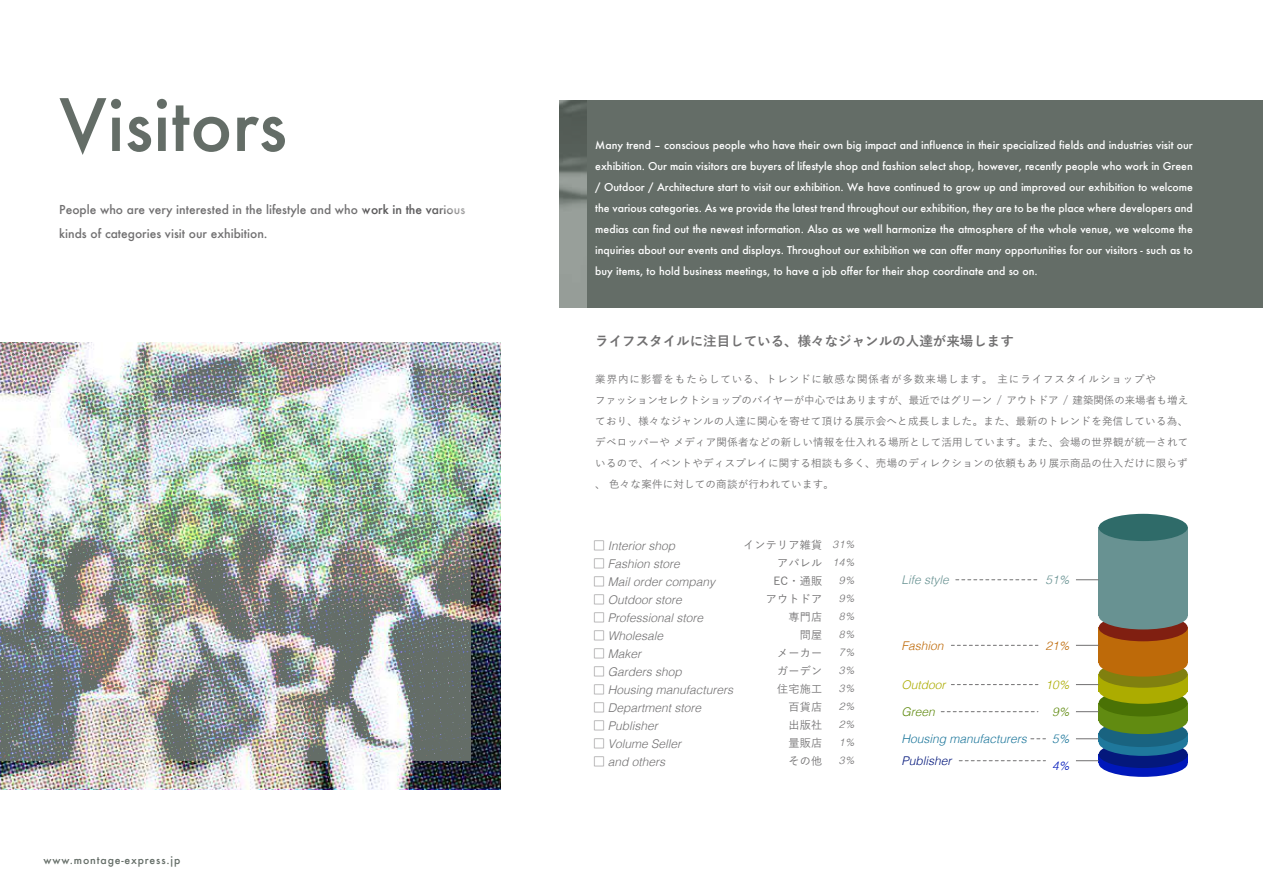
<style>
.page{position:relative;width:1263px;height:893px;background:#fff}
.page>*{position:absolute;margin:0;border:0;box-sizing:border-box;transform-origin:0 0}
.t1{font:500 70.05px "Futura";color:#646d67}
.t2{font:700 13.5px "Yu Go";color:#717071}
.t3{font:italic 300 12px "Helvetica";color:#717071}
.t4{font:500 12px/24px "Futura";color:#717071}
.t5{font:italic 300 12px "Helvetica";color:#1f789c}
.t6{font:italic 300 12px "Helvetica";color:#689292}
.t7{font:italic 300 12px "Helvetica";color:#be6a09}
.t8{font:italic 300 12px "Helvetica";color:#acac00}
.t9{font:italic 300 12px "Helvetica";color:#04187c}
.t10{font:italic 300 12px "Helvetica";color:#618b11}
.t11{font:italic 300 12px "Helvetica";color:#0018bb}
.t12{font:500 11.1px/18px "Yu Go";letter-spacing:.02em;color:#717071;text-align:right}
.t13{font:500 10.5px/21px "Futura";color:#fff;text-align:justify}
.t14{font:500 10.5px/21px "Yu Go";letter-spacing:.025em;color:#717071}
.t15{font:italic 300 10.5px/18px "Helvetica";color:#717071;text-align:center}
.t16{font:500 10.5px "Futura";letter-spacing:.08em;color:#646d67}
.s1{font-family:"Koz Go Pr 6 N";font-weight:400;font-style:normal}
</style>
<div class="page">
<div style="left:560px;top:100px;width:703px;height:208px;background:#646d67"></div>
<img style="left:0;top:342px;width:500px;height:447px">
<svg style="left:1099px;top:757px;width:89px;height:4px"></svg>
<div style="left:1099px;top:750px;width:89px;height:27px;background:#0018bb;border-radius:50%"></div>
<div style="left:1099px;top:741px;width:89px;height:27px;background:#04187c;border-radius:50%"></div>
<div style="left:1099px;top:733px;width:89px;height:9px;background:#1f789c"></div>
<div style="left:1099px;top:729px;width:89px;height:27px;background:#1f789c;border-radius:50%"></div>
<div style="left:1099px;top:720px;width:89px;height:27px;background:#196380;border-radius:50%"></div>
<div style="left:1099px;top:703px;width:89px;height:17px;background:#618b11"></div>
<div style="left:1099px;top:707px;width:89px;height:27px;background:#618b11;border-radius:50%"></div>
<div style="left:1099px;top:689px;width:89px;height:27px;background:#4a7205;border-radius:50%"></div>
<div style="left:1099px;top:677px;width:89px;height:27px;background:#acac00;border-radius:50%"></div>
<div style="left:1099px;top:674px;width:89px;height:18px;background:#acac00"></div>
<div style="left:1099px;top:660px;width:89px;height:28px;background:#80800f;border-radius:50%"></div>
<div style="left:1099px;top:628px;width:89px;height:35px;background:#be6a09"></div>
<div style="left:1099px;top:614px;width:89px;height:27px;background:#801f11;border-radius:50%"></div>
<div style="left:1099px;top:649px;width:89px;height:28px;background:#be6a09;border-radius:50%"></div>
<div style="left:1099px;top:527px;width:89px;height:89px;background:#689292"></div>
<div style="left:1099px;top:514px;width:89px;height:27px;background:#2f6b69;border-radius:50%"></div>
<div style="left:1099px;top:602px;width:89px;height:27px;background:#689292;border-radius:50%"></div>
<svg style="left:1076px;top:579px;width:23px;height:1px"></svg>
<svg style="left:1076px;top:645px;width:23px;height:1px"></svg>
<svg style="left:1076px;top:684px;width:23px;height:1px"></svg>
<svg style="left:1076px;top:711px;width:23px;height:1px"></svg>
<svg style="left:1076px;top:738px;width:23px;height:1px"></svg>
<svg style="left:1076px;top:760px;width:23px;height:1px"></svg>
<svg style="left:956px;top:579px;width:82px;height:1px"></svg>
<svg style="left:951px;top:645px;width:87px;height:1px"></svg>
<svg style="left:951px;top:684px;width:87px;height:1px"></svg>
<svg style="left:941px;top:711px;width:97px;height:1px"></svg>
<svg style="left:1031px;top:738px;width:14px;height:1px"></svg>
<svg style="left:959px;top:760px;width:86px;height:1px"></svg>
<img style="left:0;top:342px;width:471px;height:419px">
<img style="left:559px;top:100px;width:28px;height:208px">
<h1 class="t1" style="left:59px;top:77px;width:229px">Visitors</h1>
<p class="t4" style="left:59px;top:197px;width:407px">People who are very interested in the lifestyle and who work in the various kinds of categories visit our exhibition.</p>
<p class="t16" style="left:43px;top:853px;width:138px">www.montage-express.jp</p>
<p class="t13" style="left:595px;top:134px;width:599px">Many trend – conscious people who have their own big impact and influence in their specialized fields and industries visit our exhibition. Our main visitors are buyers of lifestyle shop and fashion select shop, however, recently people who work in Green / Outdoor / Architecture start to visit our exhibition. We have continued to grow up and improved our exhibition to welcome the various categories. As we provide the latest trend throughout our exhibition, they are to be the place where developers and medias can find out the newest information. Also as we well harmonize the atmosphere of the whole venue, we welcome the inquiries about our events and displays. Throughout our exhibition we can offer many opportunities for our visitors - such as to buy items, to hold business meetings, to have a job offer for their shop coordinate and so on.</p>
<p class="t2" style="left:595px;top:333px;width:420px">ライフスタイルに注目している、様々なジャンルの人達が来場します</p>
<p class="t14" style="left:595px;top:367px;width:595px">業界内に影響をもたらしている、トレンドに敏感な関係者が多数来場します。 主にライフスタイルショップや<br>ファッションセレクトショップのバイヤーが中心ではありますが、最近ではグリーン / アウトドア / 建築関係の来場者も増えており、様々なジャンルの人達に関心を寄せて頂ける展示会へと成長しました。また、最新のトレンドを発信している為、デベロッパーや メディア関係者などの新しい情報を仕入れる場所として活用しています。また、会場の世界観が統一されているので、イベントやディスプレイに関する相談も多く、売場のディレクションの依頼もあり展示商品の仕入だけに限らず、 色々な案件に対しての商談が行われています。</p>
<p class="t3" style="left:593px;top:535px;width:84px"><span class="s1">□</span> Interior shop</p>
<p class="t3" style="left:593px;top:553px;width:88px"><span class="s1">□</span> Fashion store</p>
<p class="t3" style="left:593px;top:571px;width:124px"><span class="s1">□</span> Mail order company</p>
<p class="t3" style="left:593px;top:589px;width:90px"><span class="s1">□</span> Outdoor store</p>
<p class="t3" style="left:593px;top:607px;width:112px"><span class="s1">□</span> Professional store</p>
<p class="t3" style="left:593px;top:625px;width:72px"><span class="s1">□</span> Wholesale</p>
<p class="t3" style="left:593px;top:643px;width:50px"><span class="s1">□</span> Maker</p>
<p class="t3" style="left:593px;top:661px;width:90px"><span class="s1">□</span> Garders shop</p>
<p class="t3" style="left:593px;top:679px;width:142px"><span class="s1">□</span> Housing manufacturers</p>
<p class="t3" style="left:593px;top:697px;width:110px"><span class="s1">□</span> Department store</p>
<p class="t3" style="left:593px;top:715px;width:66px"><span class="s1">□</span> Publisher</p>
<p class="t3" style="left:593px;top:733px;width:90px"><span class="s1">□</span> Volume Seller</p>
<p class="t3" style="left:593px;top:751px;width:74px"><span class="s1">□</span> and others</p>
<p class="t12" style="left:743px;top:534px;width:81px">インテリア雑貨アパレル<br>EC・通販<br>アウトドア<br>専門店<br>問屋<br>メーカー<br>ガーデン<br>住宅施工<br>百貨店<br>出版社<br>量販店<br>その他</p>
<p class="t15" style="left:832px;top:535px;width:23px">31%<br>14%<br>9%<br>9%<br>8%<br>8%<br>7%<br>3%<br>3%<br>2%<br>2%<br>1%<br>3%</p>
<p class="t6" style="left:901px;top:569px;width:49px">Life style</p>
<p class="t6" style="left:1045px;top:569px;width:26px">51%</p>
<p class="t7" style="left:901px;top:635px;width:44px">Fashion</p>
<p class="t8" style="left:901px;top:674px;width:46px">Outdoor</p>
<p class="t10" style="left:901px;top:701px;width:35px">Green</p>
<p class="t5" style="left:901px;top:728px;width:127px">Housing manufacturers</p>
<p class="t9" style="left:901px;top:751px;width:52px">Publisher</p>
<p class="t7" style="left:1045px;top:635px;width:26px">21%</p>
<p class="t8" style="left:1045px;top:674px;width:26px">10%</p>
<p class="t10" style="left:1052px;top:701px;width:19px">9%</p>
<p class="t5" style="left:1052px;top:728px;width:19px">5%</p>
<p class="t11" style="left:1052px;top:755px;width:19px">4%</p>
</div>
